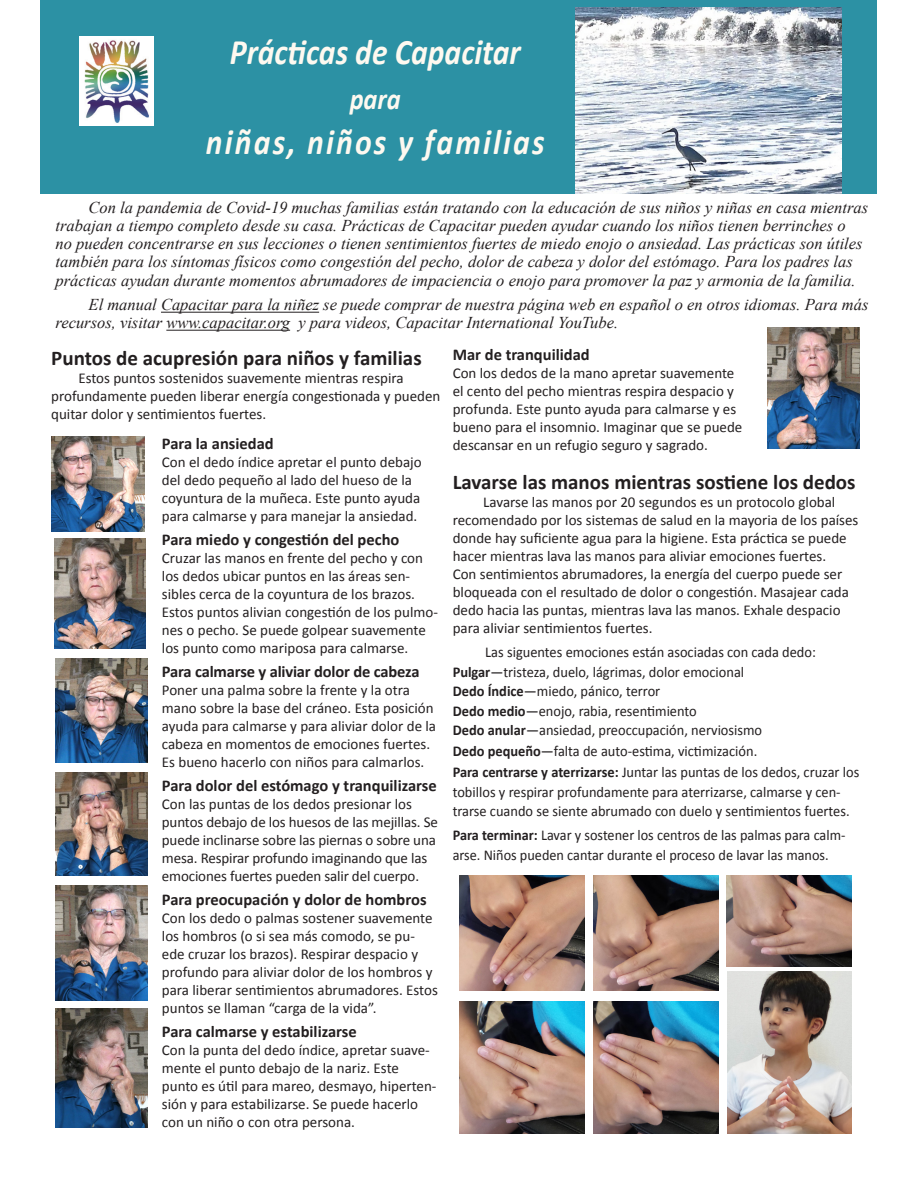
<style>
.page{position:relative;width:918px;height:1188px;background:#fff}
.page>*{position:absolute;margin:0;border:0;box-sizing:border-box;transform-origin:0 0}
.t1{font:italic 700 36px "Calibri";color:#fef9f0;scale:.88 1}
.t2{font:italic 700 36px "Calibri";letter-spacing:.07em;color:#fef9f0;scale:.88 1}
.t3{font:italic 700 30px "Calibri";color:#fef9f0;scale:.88 1}
.t4{font:700 21px "Calibri";color:#231f20}
.t5{font:italic 16.5px/18px "Times New Roman";color:#231f20}
.t6{font:700 16.5px "Calibri";color:#231f20}
.t7{font:15px/18px "Calibri";color:#231f20}
.t8{font:15px/19.5px "Calibri";color:#231f20;scale:.96 1}
.t9{font:15px/19.5px "Calibri";color:#231f20;scale:.95 1}
.s1{font-weight:700}
</style>
<div class="page">
<div style="left:40px;top:0;width:837px;height:194px;background:#2c91a4"></div>
<img style="left:79px;top:37px;width:75px;height:88px">
<hr style="left:161px;top:312px;width:158px;height:1px;background:#231f20">
<hr style="left:166px;top:330px;width:124px;height:1px;background:#231f20">
<img style="left:459px;top:876px;width:125px;height:115px">
<img style="left:593px;top:876px;width:125px;height:115px">
<img style="left:726px;top:876px;width:126px;height:90px">
<img style="left:459px;top:1002px;width:125px;height:132px">
<img style="left:593px;top:1002px;width:125px;height:132px">
<img style="left:727px;top:972px;width:125px;height:162px">
<img style="left:51px;top:436px;width:94px;height:96px">
<img style="left:54px;top:538px;width:92px;height:111px">
<img style="left:56px;top:772px;width:91px;height:104px">
<img style="left:56px;top:658px;width:91px;height:105px">
<img style="left:56px;top:1008px;width:91px;height:119px">
<img style="left:768px;top:328px;width:92px;height:121px">
<img style="left:56px;top:885px;width:91px;height:115px">
<img style="left:575px;top:7px;width:267px;height:186px">
<p class="t1" style="left:230px;top:26px;width:332px">Prácticas de Capacitar</p>
<p class="t3" style="left:350px;top:78px;width:60px">para</p>
<p class="t2" style="left:206px;top:116px;width:386px">niñas, niños y familias</p>
<p class="t5" style="left:56px;top:198px;width:814px;text-indent:33px">Con la pandemia de Covid-19 muchas familias están tratando con la educación de sus niños y niñas en casa mientras trabajan a tiempo completo desde su casa. Prácticas de Capacitar pueden ayudar cuando los niños tienen berrinches o<br>no pueden concentrarse en sus lecciones o tienen sentimientos fuertes de miedo enojo o ansiedad. Las prácticas son útiles también para los síntomas físicos como congestión del pecho, dolor de cabeza y dolor del estómago. Para los padres las</p>
<p class="t5" style="left:56px;top:271px;width:801px">prácticas ayudan durante momentos abrumadores de impaciencia o enojo para promover la paz y armonia de la familia.</p>
<p class="t5" style="left:56px;top:295px;width:814px;text-indent:33px">El manual Capacitar para la niñez se puede comprar de nuestra página web en español o en otros idiomas. Para más recursos, visitar www.capacitar.org y para videos, Capacitar International YouTube.</p>
<p class="t4" style="left:51px;top:343px;width:372px">Puntos de acupresión para niños y familias</p>
<p class="t7" style="left:51px;top:368px;width:391px;text-indent:27px">Estos puntos sostenidos suavemente mientras respira profundamente pueden liberar energía congestionada y pueden quitar dolor y sentimientos fuertes.</p>
<p class="t6" style="left:162px;top:432px;width:113px">Para la ansiedad</p>
<p class="t7" style="left:162px;top:452px;width:261px">Con el dedo índice apretar el punto debajo del dedo pequeño al lado del hueso de la coyuntura de la muñeca. Este punto ayuda para calmarse y para manejar la ansiedad.</p>
<p class="t6" style="left:162px;top:528px;width:239px">Para miedo y congestión del pecho</p>
<p class="t7" style="left:162px;top:548px;width:278px">Cruzar las manos en frente del pecho y con los dedos ubicar puntos en las áreas sen&shy;sibles cerca de la coyuntura de los brazos.<br>Estos puntos alivian congestión de los pulmo&shy;nes o pecho. Se puede golpear suavemente los punto como mariposa para calmarse.</p>
<p class="t6" style="left:162px;top:660px;width:259px">Para calmarse y aliviar dolor de cabeza</p>
<p class="t7" style="left:162px;top:680px;width:276px">Poner una palma sobre la frente y la otra mano sobre la base del cráneo. Esta posición ayuda para calmarse y para aliviar dolor de la cabeza en momentos de emociones fuertes.<br>Es bueno hacerlo con niños para calmarlos.</p>
<p class="t6" style="left:162px;top:774px;width:276px">Para dolor del estómago y tranquilizarse</p>
<p class="t7" style="left:162px;top:794px;width:278px">Con las puntas de los dedos presionar los puntos debajo de los huesos de las mejillas. Se puede inclinarse sobre las piernas o sobre una mesa. Respirar profundo imaginando que las emociones fuertes pueden salir del cuerpo.</p>
<p class="t6" style="left:162px;top:888px;width:266px">Para preocupación y dolor de hombros</p>
<p class="t7" style="left:162px;top:908px;width:277px">Con los dedo o palmas sostener suavemente los hombros (o si sea más comodo, se pu&shy;ede cruzar los brazos). Respirar despacio y profundo para aliviar dolor de los hombros y para liberar sentimientos abrumadores. Estos puntos se llaman “carga de la vida”.</p>
<p class="t6" style="left:162px;top:1020px;width:196px">Para calmarse y estabilizarse</p>
<p class="t7" style="left:162px;top:1040px;width:276px">Con la punta del dedo índice, apretar suave&shy;mente el punto debajo de la nariz. Este punto es útil para mareo, desmayo, hiperten&shy;sión y para estabilizarse. Se puede hacerlo con un niño o con otra persona.</p>
<p class="t6" style="left:453px;top:342px;width:139px">Mar de tranquilidad</p>
<p class="t7" style="left:453px;top:363px;width:291px">Con los dedos de la mano apretar suavemente el cento del pecho mientras respira despacio y profunda. Este punto ayuda para calmarse y es bueno para el insomnio. Imaginar que se puede descansar en un refugio seguro y sagrado.</p>
<p class="t4" style="left:453px;top:467px;width:404px">Lavarse las manos mientras sostiene los dedos</p>
<p class="t7" style="left:453px;top:493px;width:407px;text-indent:31px">Lavarse las manos por 20 segundos es un protocolo global recomendado por los sistemas de salud en la mayoria de los países donde hay suficiente agua para la higiene. Esta práctica se puede hacer mientras lava las manos para aliviar emociones fuertes.<br>Con sentimientos abrumadores, la energía del cuerpo puede ser bloqueada con el resultado de dolor o congestión. Masajear cada dedo hacia las puntas, mientras lava las manos. Exhale despacio para aliviar sentimientos fuertes.</p>
<p class="t8" style="left:485px;top:642px;width:346px">Las siguentes emociones están asociadas con cada dedo:</p>
<p class="t8" style="left:453px;top:662px;width:305px"><span class="s1">Pulgar</span>—tristeza, duelo, lágrimas, dolor emocional</p>
<p class="t8" style="left:453px;top:681px;width:218px"><span class="s1">Dedo Índice</span>—miedo, pánico, terror</p>
<p class="t8" style="left:453px;top:701px;width:256px"><span class="s1">Dedo medio</span>—enojo, rabia, resentimiento</p>
<p class="t8" style="left:453px;top:720px;width:324px"><span class="s1">Dedo anular</span>—ansiedad, preoccupación, nerviosismo</p>
<p class="t8" style="left:453px;top:741px;width:319px"><span class="s1">Dedo pequeño</span>—falta de auto-estima, victimización.</p>
<p class="t8" style="left:453px;top:762px;width:425px"><span class="s1">Para centrarse y aterrizarse:</span> Juntar las puntas de los dedos, cruzar los tobillos y respirar profundamente para aterrizarse, calmarse y cen&shy;trarse cuando se siente abrumado con duelo y sentimientos fuertes.</p>
<p class="t9" style="left:453px;top:825px;width:415px"><span class="s1">Para terminar:</span> Lavar y sostener los centros de las palmas para calm&shy;arse. Niños pueden cantar durante el proceso de lavar las manos.</p>
</div>
